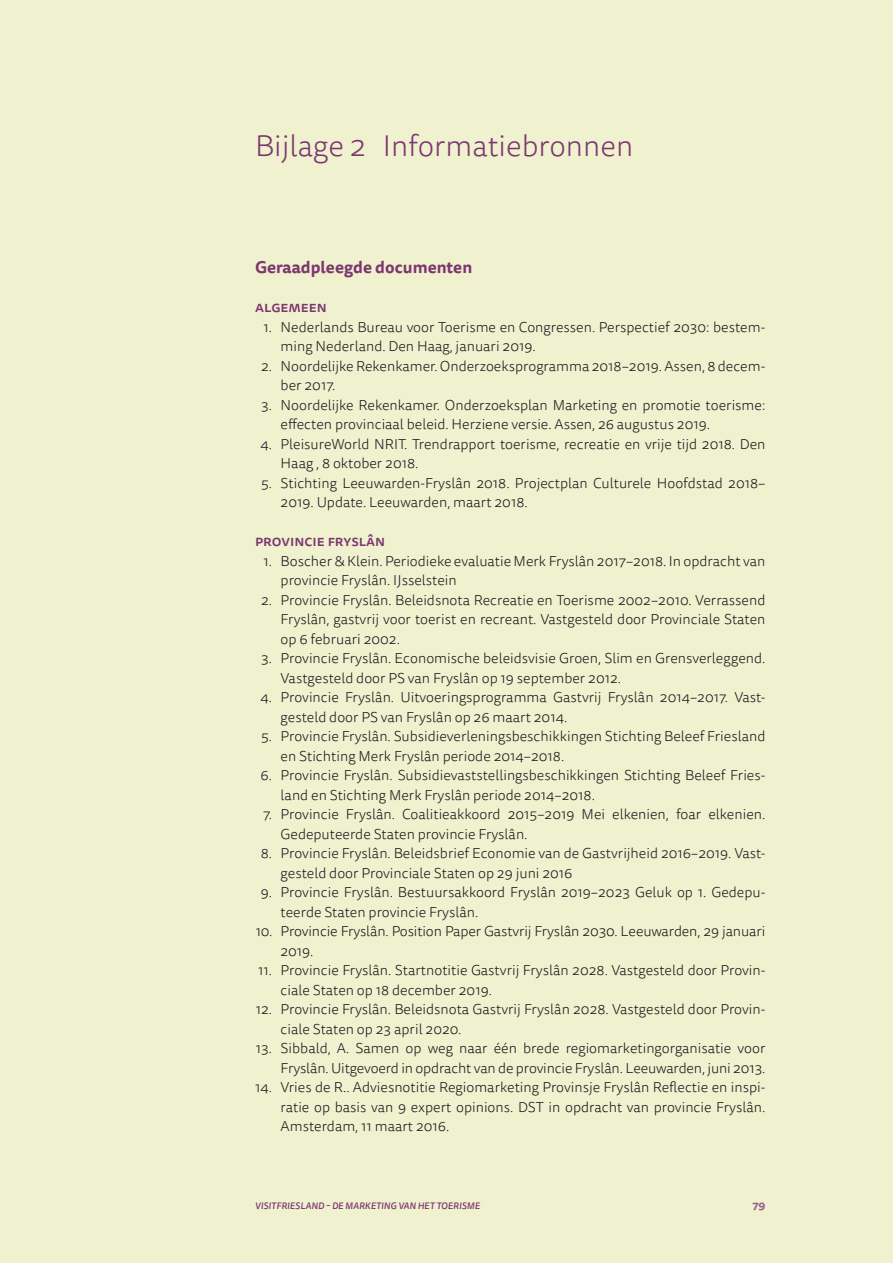
<style>
.page{position:relative;width:893px;height:1263px;background:#f0f1cf}
.page>*{position:absolute;margin:0;border:0;box-sizing:border-box;transform-origin:0 0}
.Bijlage_hoofdstuktit{font:300 30px "Tisa Sans OT";color:#7c376f}
.Bijlage_subkop{font:700 16.5px "Tisa Sans OT";color:#7c376f}
.Bijlage_speciaalkopj{font:500 15px "Tisa Sans OT";color:#7c376f}
.t1{font:300 14.4px/19.5px "Tisa Sans OT";color:#1a171c}
.t2{font:700 11.4px "Tisa Sans OT";color:#97648f}
.t3{font:italic 500 9.3px "Tisa Sans OT";letter-spacing:.01em;color:#7c376f}
</style>
<div class="page">
<p class="Bijlage_hoofdstuktit" style="left:255px;top:128px;width:380px">Bijlage 2 Informatiebronnen</p>
<p class="Bijlage_subkop" style="left:255px;top:257px;width:219px">Geraadpleegde documenten</p>
<p class="Bijlage_speciaalkopj" style="left:255px;top:297px;width:73px">algemeen</p>
<p class="t1" style="left:281px;top:318px;width:486px;text-indent:-17px">1. Nederlands Bureau voor Toerisme en Congressen. Perspectief 2030: bestem&shy;ming Nederland. Den Haag, januari 2019.</p>
<p class="t1" style="left:281px;top:357px;width:486px;text-indent:-20px">2. Noordelijke Rekenkamer. Onderzoeksprogramma 2018–2019. Assen, 8 decem&shy;ber 2017.</p>
<p class="t1" style="left:281px;top:396px;width:486px;text-indent:-19px">3. Noordelijke Rekenkamer. Onderzoeksplan Marketing en promotie toerisme: effecten provinciaal beleid. Herziene versie. Assen, 26 augustus 2019.</p>
<p class="t1" style="left:281px;top:435px;width:486px;text-indent:-20px">4. PleisureWorld NRIT. Trendrapport toerisme, recreatie en vrije tijd 2018. Den<br>Haag , 8 oktober 2018.</p>
<p class="t1" style="left:281px;top:474px;width:486px;text-indent:-20px">5. Stichting Leeuwarden-Fryslân 2018. Projectplan Culturele Hoofdstad 2018–<br>2019. Update. Leeuwarden, maart 2018.</p>
<p class="Bijlage_speciaalkopj" style="left:255px;top:531px;width:132px">provincie fryslân</p>
<p class="t1" style="left:281px;top:552px;width:486px;text-indent:-17px">1. Boscher &amp; Klein. Periodieke evaluatie Merk Fryslân 2017–2018. In opdracht van provincie Fryslân. IJsselstein</p>
<p class="t1" style="left:281px;top:591px;width:486px;text-align:justify;text-indent:-20px">2. Provincie Fryslân. Beleidsnota Recreatie en Toerisme 2002–2010. Verrassend Fryslân, gastvrij voor toerist en recreant. Vastgesteld door Provinciale Staten op 6 februari 2002.</p>
<p class="t1" style="left:281px;top:649px;width:486px;text-indent:-19px">3. Provincie Fryslân. Economische beleidsvisie Groen, Slim en Grensverleggend.<br>Vastgesteld door PS van Fryslân op 19 september 2012.</p>
<p class="t1" style="left:281px;top:688px;width:486px;text-indent:-20px">4. Provincie Fryslân. Uitvoeringsprogramma Gastvrij Fryslân 2014–2017. Vast&shy;gesteld door PS van Fryslân op 26 maart 2014.</p>
<p class="t1" style="left:281px;top:727px;width:486px;text-indent:-20px">5. Provincie Fryslân. Subsidieverleningsbeschikkingen Stichting Beleef Friesland en Stichting Merk Fryslân periode 2014–2018.</p>
<p class="t1" style="left:281px;top:766px;width:486px;text-indent:-20px">6. Provincie Fryslân. Subsidievaststellingsbeschikkingen Stichting Beleef Fries&shy;land en Stichting Merk Fryslân periode 2014–2018.</p>
<p class="t1" style="left:281px;top:805px;width:486px;text-indent:-17px">7. Provincie Fryslân. Coalitieakkoord 2015–2019 Mei elkenien, foar elkenien.<br>Gedeputeerde Staten provincie Fryslân.</p>
<p class="t1" style="left:281px;top:844px;width:486px;text-indent:-20px">8. Provincie Fryslân. Beleidsbrief Economie van de Gastvrijheid 2016–2019. Vast&shy;gesteld door Provinciale Staten op 29 juni 2016</p>
<p class="t1" style="left:281px;top:883px;width:486px;text-indent:-20px">9. Provincie Fryslân. Bestuursakkoord Fryslân 2019–2023 Geluk op 1. Gedepu&shy;teerde Staten provincie Fryslân.</p>
<p class="t1" style="left:281px;top:922px;width:486px;text-indent:-25px">10. Provincie Fryslân. Position Paper Gastvrij Fryslân 2030. Leeuwarden, 29 januari<br>2019.</p>
<p class="t1" style="left:281px;top:961px;width:486px;text-indent:-22px">11. Provincie Fryslân. Startnotitie Gastvrij Fryslân 2028. Vastgesteld door Provin&shy;ciale Staten op 18 december 2019.</p>
<p class="t1" style="left:281px;top:1000px;width:486px;text-indent:-25px">12. Provincie Fryslân. Beleidsnota Gastvrij Fryslân 2028. Vastgesteld door Provin&shy;ciale Staten op 23 april 2020.</p>
<p class="t1" style="left:256px;top:1039px;width:511px;text-align:right">13. Sibbald, A. Samen op weg naar één brede regiomarketingorganisatie voor<br>Fryslân. Uitgevoerd in opdracht van de provincie Fryslân. Leeuwarden, juni 2013.</p>
<p class="t1" style="left:281px;top:1078px;width:486px;text-align:justify;text-indent:-25px">14. Vries de R.. Adviesnotitie Regiomarketing Provinsje Fryslân Reflectie en inspi&shy;ratie op basis van 9 expert opinions. DST in opdracht van provincie Fryslân.<br>Amsterdam, 11 maart 2016.</p>
<p class="t3" style="left:255px;top:1200px;width:226px">VISITFRIESLAND – DE MARKETING VAN HET TOERISME</p>
<p class="t2" style="left:752px;top:1198px;width:15px">79</p>
</div>
